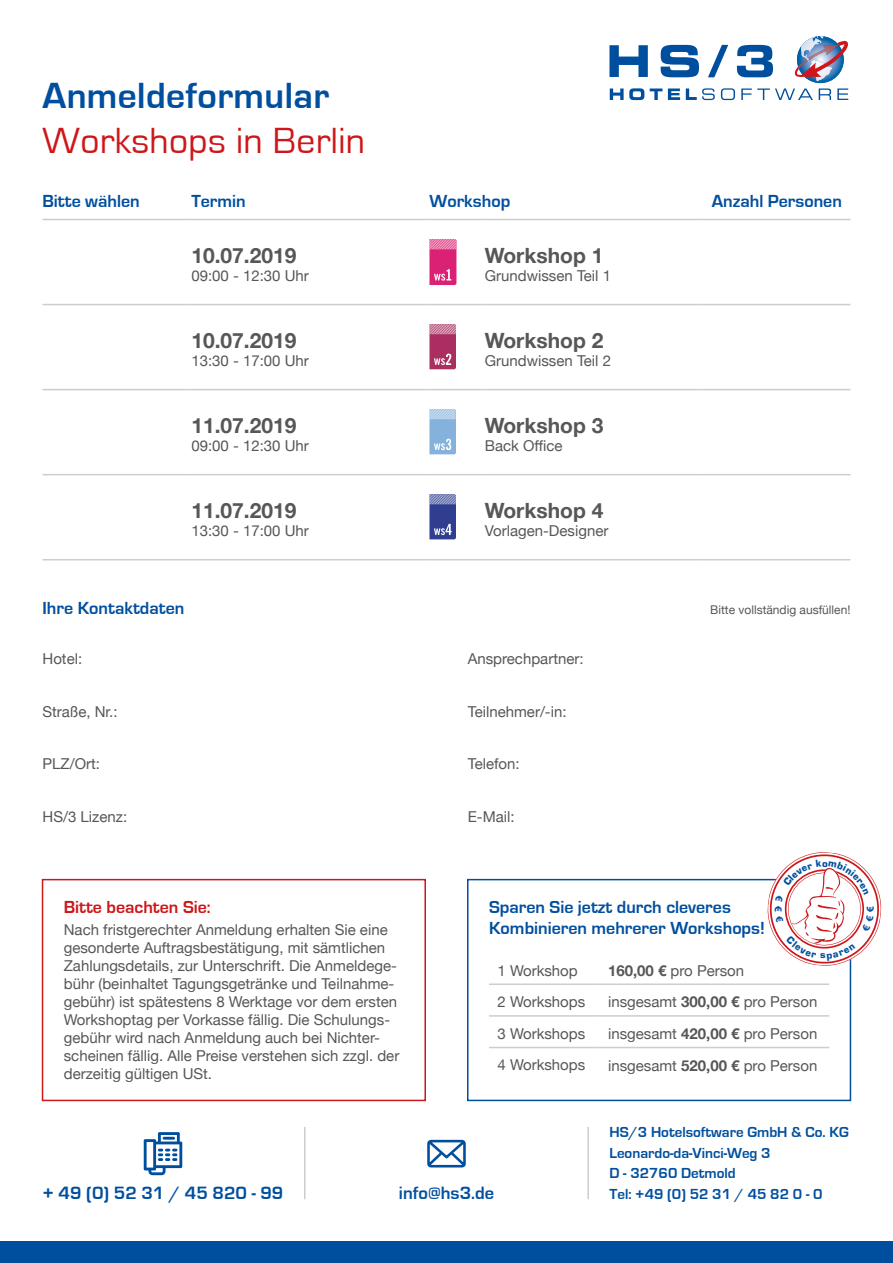
<style>
.page{position:relative;width:893px;height:1263px;background:#fff}
.page>*{position:absolute;margin:0;border:0;box-sizing:border-box;transform-origin:0 0}
.t1{font:37.5px "Eurostile";letter-spacing:.01em;color:#cd171a}
.t2{font:700 37.5px "Eurostile";letter-spacing:.01em;color:#004f9f}
.t3{font:700 21px "Helvetica Neue";color:#575756}
.t4{font:700 18.3px "Eurostile";color:#004f9f}
.t5{font:700 18px/21.6px "Eurostile";color:#004f9f}
.t6{font:700 18px "Eurostile";color:#cd171a}
.t7{font:15px/18px "Helvetica Neue";color:#575756}
.t8{font:700 15px/20.7px "Eurostile";color:#004f9f}
.t9{font:12px "Helvetica Neue";color:#575756}
.t10{font:700 10.5px "Myriad Pro";color:#004f9f}
.s1{font-weight:700}
</style>
<div class="page">
<div style="left:0;top:1242px;width:893px;height:21px;background:#004f9f"></div>
<svg style="left:609px;top:36px;width:240px;height:64px"></svg>
<hr style="left:43px;top:219px;width:148px;height:1px;background:#cecdcd">
<hr style="left:191px;top:219px;width:238px;height:1px;background:#cecdcd">
<hr style="left:429px;top:219px;width:56px;height:1px;background:#cecdcd">
<hr style="left:485px;top:219px;width:217px;height:1px;background:#cecdcd">
<hr style="left:702px;top:219px;width:148px;height:1px;background:#cecdcd">
<hr style="left:43px;top:304px;width:148px;height:1px;background:#cecdcd">
<hr style="left:191px;top:304px;width:238px;height:1px;background:#cecdcd">
<hr style="left:429px;top:304px;width:56px;height:1px;background:#cecdcd">
<hr style="left:485px;top:304px;width:217px;height:1px;background:#cecdcd">
<hr style="left:702px;top:304px;width:148px;height:1px;background:#cecdcd">
<hr style="left:43px;top:389px;width:148px;height:1px;background:#cecdcd">
<hr style="left:191px;top:389px;width:238px;height:1px;background:#cecdcd">
<hr style="left:429px;top:389px;width:56px;height:1px;background:#cecdcd">
<hr style="left:485px;top:389px;width:217px;height:1px;background:#cecdcd">
<hr style="left:702px;top:389px;width:148px;height:1px;background:#cecdcd">
<hr style="left:43px;top:474px;width:148px;height:1px;background:#cecdcd">
<hr style="left:191px;top:474px;width:238px;height:1px;background:#cecdcd">
<hr style="left:429px;top:474px;width:56px;height:1px;background:#cecdcd">
<hr style="left:485px;top:474px;width:217px;height:1px;background:#cecdcd">
<hr style="left:702px;top:474px;width:148px;height:1px;background:#cecdcd">
<hr style="left:43px;top:559px;width:148px;height:1px;background:#cecdcd">
<hr style="left:191px;top:559px;width:238px;height:1px;background:#cecdcd">
<hr style="left:429px;top:559px;width:56px;height:1px;background:#cecdcd">
<hr style="left:485px;top:559px;width:217px;height:1px;background:#cecdcd">
<hr style="left:702px;top:559px;width:148px;height:1px;background:#cecdcd">
<svg style="left:429px;top:239px;width:27px;height:46px"></svg>
<svg style="left:429px;top:324px;width:27px;height:45px"></svg>
<svg style="left:429px;top:409px;width:27px;height:45px"></svg>
<svg style="left:429px;top:494px;width:27px;height:45px"></svg>
<svg style="left:41px;top:878px;width:385px;height:224px"></svg>
<svg style="left:467px;top:878px;width:385px;height:224px"></svg>
<hr style="left:489px;top:983px;width:111px;height:2px;background:#cecdcd">
<hr style="left:600px;top:983px;width:229px;height:2px;background:#cecdcd">
<hr style="left:489px;top:1015px;width:111px;height:2px;background:#cecdcd">
<hr style="left:600px;top:1015px;width:229px;height:2px;background:#cecdcd">
<hr style="left:489px;top:1047px;width:111px;height:1px;background:#cecdcd">
<hr style="left:600px;top:1047px;width:229px;height:1px;background:#cecdcd">
<svg style="left:144px;top:1132px;width:38px;height:43px"></svg>
<svg style="left:427px;top:1140px;width:39px;height:27px"></svg>
<hr style="left:304px;top:1127px;width:1px;height:72px;background:#cecdcd">
<hr style="left:587px;top:1127px;width:2px;height:72px;background:#cecdcd">
<svg style="left:765px;top:852px;width:117px;height:117px"></svg>
<h1 class="t2" style="left:43px;top:75px;width:288px">Anmeldeformular</h1>
<h1 class="t1" style="left:43px;top:121px;width:324px">Workshops in Berlin</h1>
<p class="t5" style="left:43px;top:190px;width:99px">Bitte wählen</p>
<p class="t5" style="left:191px;top:190px;width:56px">Termin</p>
<p class="t5" style="left:429px;top:190px;width:82px">Workshop</p>
<p class="t5" style="left:712px;top:190px;width:132px">Anzahl Personen</p>
<h2 class="t3" style="left:191px;top:239px;width:107px">10.07.2019</h2>
<p class="t7" style="left:191px;top:268px;width:119px">09:00 - 12:30 Uhr</p>
<h2 class="t3" style="left:485px;top:239px;width:120px">Workshop 1</h2>
<p class="t7" style="left:485px;top:268px;width:128px">Grundwissen Teil 1</p>
<h2 class="t3" style="left:191px;top:324px;width:107px">10.07.2019</h2>
<p class="t7" style="left:191px;top:353px;width:119px">13:30 - 17:00 Uhr</p>
<h2 class="t3" style="left:485px;top:324px;width:120px">Workshop 2</h2>
<p class="t7" style="left:485px;top:353px;width:128px">Grundwissen Teil 2</p>
<h2 class="t3" style="left:191px;top:409px;width:107px">11.07.2019</h2>
<p class="t7" style="left:191px;top:438px;width:119px">09:00 - 12:30 Uhr</p>
<h2 class="t3" style="left:485px;top:409px;width:120px">Workshop 3</h2>
<p class="t7" style="left:485px;top:438px;width:79px">Back Office</p>
<h2 class="t3" style="left:191px;top:494px;width:107px">11.07.2019</h2>
<p class="t7" style="left:191px;top:523px;width:119px">13:30 - 17:00 Uhr</p>
<h2 class="t3" style="left:485px;top:494px;width:120px">Workshop 4</h2>
<p class="t7" style="left:485px;top:523px;width:125px">Vorlagen-Designer</p>
<p class="t5" style="left:43px;top:598px;width:143px">Ihre Kontaktdaten</p>
<p class="t7" style="left:43px;top:651px;width:41px">Hotel:</p>
<p class="t7" style="left:43px;top:703px;width:77px">Straße, Nr.:</p>
<p class="t7" style="left:43px;top:756px;width:59px">PLZ/Ort:</p>
<p class="t7" style="left:468px;top:651px;width:117px">Ansprechpartner:</p>
<p class="t7" style="left:468px;top:703px;width:100px">Teilnehmer/-in:</p>
<p class="t7" style="left:468px;top:756px;width:53px">Telefon:</p>
<p class="t9" style="left:710px;top:601px;width:142px">Bitte vollständig ausfüllen!</p>
<p class="t7" style="left:43px;top:808px;width:86px">HS/3 Lizenz:</p>
<p class="t7" style="left:468px;top:808px;width:48px">E-Mail:</p>
<p class="t6" style="left:64px;top:897px;width:148px">Bitte beachten Sie:</p>
<p class="t7" style="left:64px;top:922px;width:337px">Nach fristgerechter Anmeldung erhalten Sie eine gesonderte Auftragsbestätigung, mit sämtlichen Zahlungsdetails, zur Unterschrift. Die Anmeldege&shy;bühr (beinhaltet Tagungsgetränke und Teilnahme&shy;gebühr) ist spätestens 8 Werktage vor dem ersten Workshoptag per Vorkasse fällig. Die Schulungs&shy;gebühr wird nach Anmeldung auch bei Nichter&shy;scheinen fällig. Alle Preise verstehen sich zzgl. der derzeitig gültigen USt.</p>
<p class="t5" style="left:489px;top:896px;width:278px">Sparen Sie jetzt durch cleveres<br>Kombinieren mehrerer Workshops!</p>
<p class="t10" style="left:785px;top:906px;width:7px;rotate:90deg">€</p>
<p class="t10" style="left:863px;top:911px;width:7px;rotate:-90deg">€</p>
<p class="t7" style="left:497px;top:962px;width:82px">1 Workshop</p>
<p class="t7" style="left:608px;top:962px;width:138px"><span class="s1">160,00 €</span> pro Person</p>
<p class="t7" style="left:497px;top:994px;width:89px">2 Workshops</p>
<p class="t7" style="left:608px;top:994px;width:211px">insgesamt <span class="s1">300,00 €</span> pro Person</p>
<p class="t7" style="left:497px;top:1025px;width:89px">3 Workshops</p>
<p class="t7" style="left:608px;top:1025px;width:211px">insgesamt <span class="s1">420,00 €</span> pro Person</p>
<p class="t7" style="left:497px;top:1057px;width:89px">4 Workshops</p>
<p class="t7" style="left:608px;top:1057px;width:211px">insgesamt <span class="s1">520,00 €</span> pro Person</p>
<p class="t4" style="left:43px;top:1183px;width:242px">+ 49 (0) 52 31 / 45 820 - 99</p>
<p class="t4" style="left:399px;top:1183px;width:97px">info@hs3.de</p>
<p class="t8" style="left:609px;top:1122px;width:241px">HS/3 Hotelsoftware GmbH &amp; Co. KG<br>Leonardo-da-Vinci-Weg 3<br>D - 32760 Detmold<br>Tel: +49 (0) 52 31 / 45 82 0 - 0</p>
</div>
